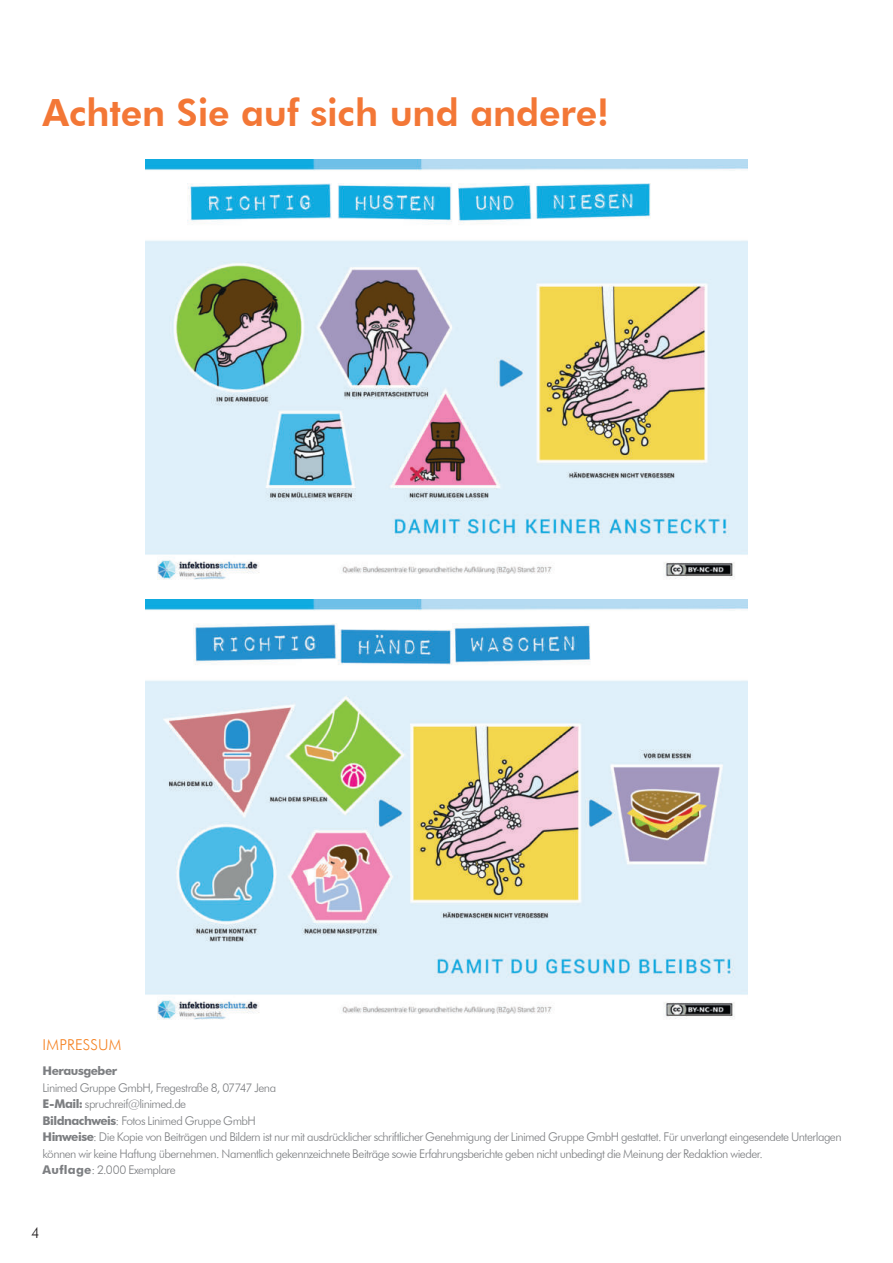
<style>
.page{position:relative;width:893px;height:1263px;background:#fff}
.page>*{position:absolute;margin:0;border:0;box-sizing:border-box;transform-origin:0 0}
.t1{font:800 37.5px "Futura BT";letter-spacing:-.005em;color:#f37736}
.t2{font:300 15px "Futura BT";letter-spacing:.015em;color:#f58121}
.t3{font:300 15px "Futura BT";color:#231f20}
.t4{font:300 12px/16.5px "Futura BT";letter-spacing:-.045em;color:#7c7e81}
.t5{font:700 12px "Futura BT";letter-spacing:-.04em;color:#7c7e81}
.s1{font-weight:700}
</style>
<div class="page">
<img style="left:146px;top:600px;width:601px;height:420px">
<img style="left:146px;top:159px;width:601px;height:421px">
<h1 class="t1" style="left:43px;top:97px;width:568px">Achten Sie auf sich und andere!</h1>
<p class="t2" style="left:43px;top:1038px;width:80px">IMPRESSUM</p>
<p class="t5" style="left:43px;top:1066px;width:76px">Herausgeber</p>
<p class="t4" style="left:43px;top:1080px;width:801px">Linimed Gruppe GmbH, Fregestraße 8, 07747 Jena<br><span class="s1">E-Mail:</span> spruchreif@linimed.de<br><span class="s1">Bildnachweis</span>: Fotos Linimed Gruppe GmbH<br><span class="s1">Hinweise</span>: Die Kopie von Beiträgen und Bildern ist nur mit ausdrücklicher schriftlicher Genehmigung der Linimed Gruppe GmbH gestattet. Für unverlangt eingesendete Unterlagen können wir keine Haftung übernehmen. Namentlich gekennzeichnete Beiträge sowie Erfahrungsberichte geben nicht unbedingt die Meinung der Redaktion wieder.<br><span class="s1">Auflage</span>: 2.000 Exemplare</p>
<p class="t3" style="left:31px;top:1227px;width:10px">4</p>
</div>
